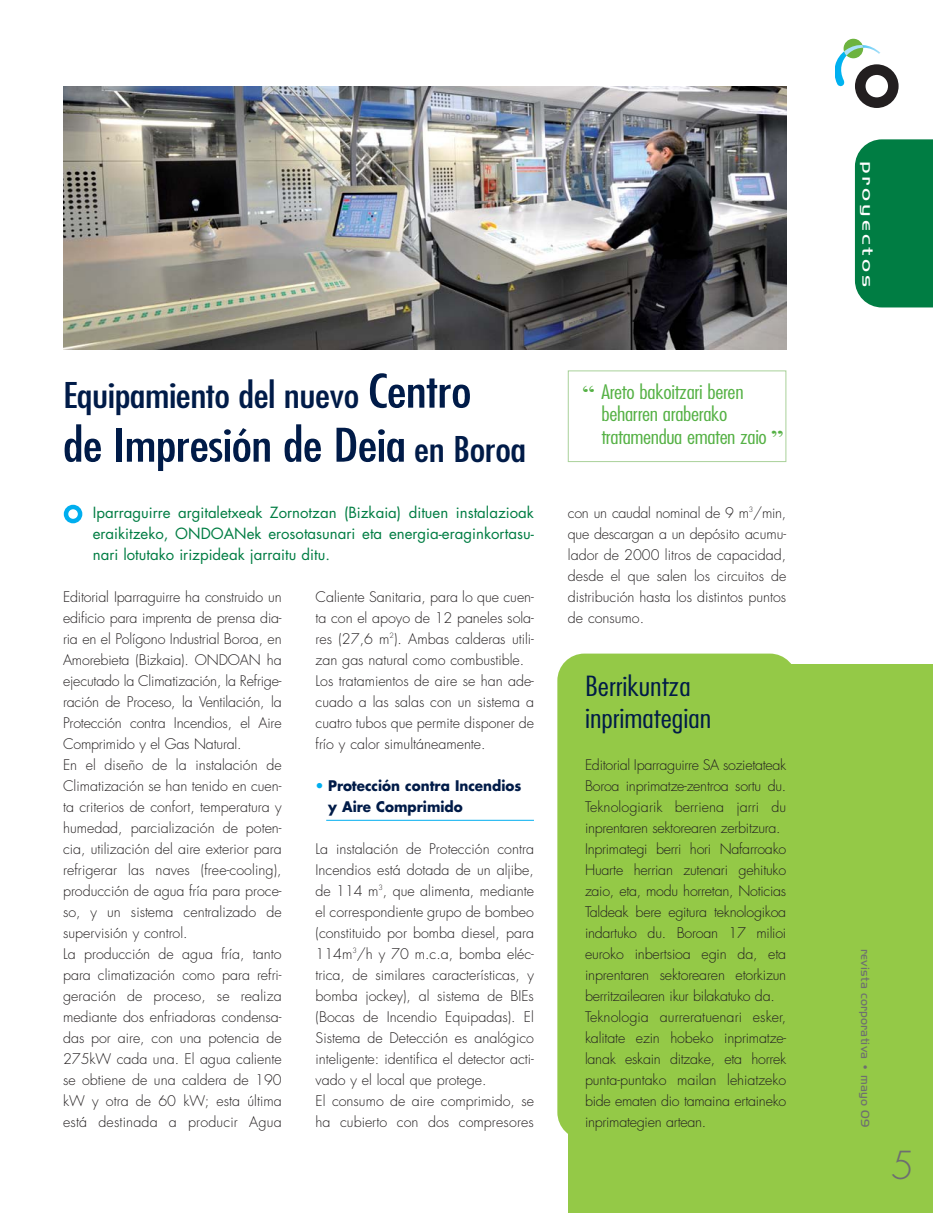
<style>
.page{position:relative;width:933px;height:1213px;background:#fff}
.page>*{position:absolute;margin:0;border:0;box-sizing:border-box;transform-origin:0 0}
.t1{font:condensed 45px "Futura Std";letter-spacing:-.01em;color:#001b48;scale:1.2 1}
.t2{font:300 37.5px "Futura Std";color:#6d6e70}
.t3{font:condensed 34.5px "Futura Std";letter-spacing:-.01em;color:#001b48;scale:1.2 1}
.t4{font:300 condensed 27px/32.4px "Futura Std";color:#001b48;scale:1.2 1}
.t5{font:300 condensed 19.5px/22.5px "Futura Std";letter-spacing:-.015em;color:#55b145;scale:1.2 1}
.t6{font:15px/21px "Futura Std";color:#007d43;text-align:justify}
.t7{font:300 15px "Handel Got D";letter-spacing:.125em;color:#fff;scale:1.5 1}
.t8{font:300 14.25px/21px "Futura Std";color:#231f20}
.t9{font:300 14.25px/21px "Futura Std";letter-spacing:-.02em;color:#231f20}
.t10{font:700 14.25px/21px "Futura Std";color:#001b48;scale:.95 1}
.t11{font:300 12px "Handel Got D";letter-spacing:.02em;color:#6d6e70}
.s1{font-size:45px}
.s2{font-size:34.5px}
.s3{font-weight:800;color:#00aeef}
.s4{font-family:"Bodoni Std";font-weight:700;font-stretch:normal}
</style>
<div class="page">
<div style="left:557px;top:653px;width:239px;height:486px;background:#94c947;border-radius:27px"></div>
<div style="left:568px;top:664px;width:364px;height:548px;background:#94c947"></div>
<img style="left:63px;top:86px;width:723px;height:263px">
<hr style="left:326px;top:820px;width:208px;height:1px;background:#00aeef">
<svg style="left:64px;top:504px;width:18px;height:19px"></svg>
<div style="left:568px;top:370px;width:218px;height:92px;border:1px solid #a9d199"></div>
<div style="left:854px;top:139px;width:78px;height:168px;background:#007d43"></div>
<div style="left:843px;top:39px;width:20px;height:19px;background:#6db33f;border-radius:50%"></div>
<svg style="left:835px;top:42px;width:63px;height:66px"></svg>
<h3 class="t3" style="left:63px;top:379px;width:342px">Equipamiento del nuevo <span class="s1">Centro</span></h3>
<h1 class="t1" style="left:63px;top:424px;width:387px">de Impresión de Deia <span class="s2">en Boroa</span></h1>
<p class="t6" style="left:93px;top:503px;width:442px">Iparraguirre argitaletxeak Zornotzan (Bizkaia) dituen instalazioak eraikitzeko, ONDOANek erosotasunari eta energia-eraginkortasu&shy;nari lotutako irizpideak jarraitu ditu.</p>
<p class="t8" style="left:63px;top:587px;width:220px">Editorial Iparraguirre ha construido un edificio para imprenta de prensa dia&shy;ria en el Polígono Industrial Boroa, en Amorebieta (Bizkaia). ONDOAN ha ejecutado la Climatización, la Refri ge - ración de Proceso, la Ventilación, la Protec ción contra Incendios, el Aire Compri mido y el Gas Natural.<br>En el diseño de la instalación de Climatización se han tenido en cuen&shy;ta criterios de confort, temperatura y humedad, parcialización de poten&shy;cia, utilización del aire exterior para refrigerar las naves (free-cooling), producción de agua fría para proce&shy;so, y un sistema centralizado de supervisión y control.<br>La producción de agua fría, tanto para climatización como para refri&shy;geración de proceso, se realiza mediante dos enfriadoras condensa&shy;das por aire, con una potencia de 275kW cada una. El agua caliente se obtiene de una caldera de 190 kW y otra de 60 kW; esta última está destinada a producir Agua</p>
<p class="t8" style="left:315px;top:587px;width:220px">Caliente Sanitaria, para lo que cuen&shy;ta con el apoyo de 12 paneles sola&shy;res (27,6 m<sup>2</sup>). Ambas calderas utili&shy;zan gas natural como combustible.<br>Los tratamientos de aire se han ade&shy;cuado a las salas con un sistema a cuatro tubos que permite disponer de frío y calor simultáneamente.</p>
<p class="t10" style="left:328px;top:776px;width:205px;text-indent:-13px"><span class="s3">•</span> Protección contra Incendios y Aire Comprimido</p>
<p class="t8" style="left:315px;top:839px;width:220px">La instalación de Protección contra Incendios está dotada de un aljibe, de 114 m<sup>3</sup>, que alimenta, mediante el correspondiente grupo de bombeo (constituido por bomba diesel, para 114m<sup>3</sup>/h y 70 m.c.a, bomba eléc&shy;trica, de similares características, y bomba jockey), al sistema de BIEs (Bocas de Incendio Equipadas). El Sistema de Detección es analógico inteligente: identifica el detector acti&shy;vado y el local que protege.<br>El consumo de aire comprimido, se ha cubierto con dos compresores</p>
<h3 class="t5" style="left:601px;top:382px;width:153px;text-indent:-19px"><span class="s4">“</span> Areto bakoitzari beren beharren araberako tratamendua ematen zaio <span class="s4">”</span></h3>
<p class="t8" style="left:568px;top:503px;width:220px;text-align:justify">con un caudal nominal de 9 m<sup>3</sup>/min, que descargan a un de pósito acumu&shy;lador de 2000 litros de capacidad, desde el que salen los circuitos de distribución hasta los distintos puntos de consumo.</p>
<h3 class="t4" style="left:585px;top:671px;width:107px">Berrikuntza inprimategian</h3>
<p class="t9" style="left:585px;top:755px;width:203px">Editorial Iparraguirre SA sozietateak Boroa inprimatze-zentroa sortu du.<br>Teknologiarik berriena jarri du inprentaren sektorearen zerbitzura.<br>Inprimategi berri hori Nafarroako Huarte herrian zutenari gehituko zaio, eta, modu horretan, Noticias Taldeak bere egitura teknologikoa indartuko du. Boroan 17 milioi euroko inbertsioa egin da, eta inprentaren sektorearen etorkizun berritzailearen ikur bilakatuko da.<br>Teknologia aurreratuenari esker, kalitate ezin hobeko inprimatze&shy;lanak eskain ditzake, eta horrek punta-puntako mailan lehiatzeko bide ematen dio tamaina ertaineko inprimategien artean.</p>
<p class="t7" style="left:876px;top:160px;width:86px;rotate:90deg">proyectos</p>
<p class="t11" style="left:872px;top:948px;width:180px;rotate:90deg">revista corporativa • mayo 09</p>
<h2 class="t2" style="left:890px;top:1148px;width:25px">5</h2>
</div>
